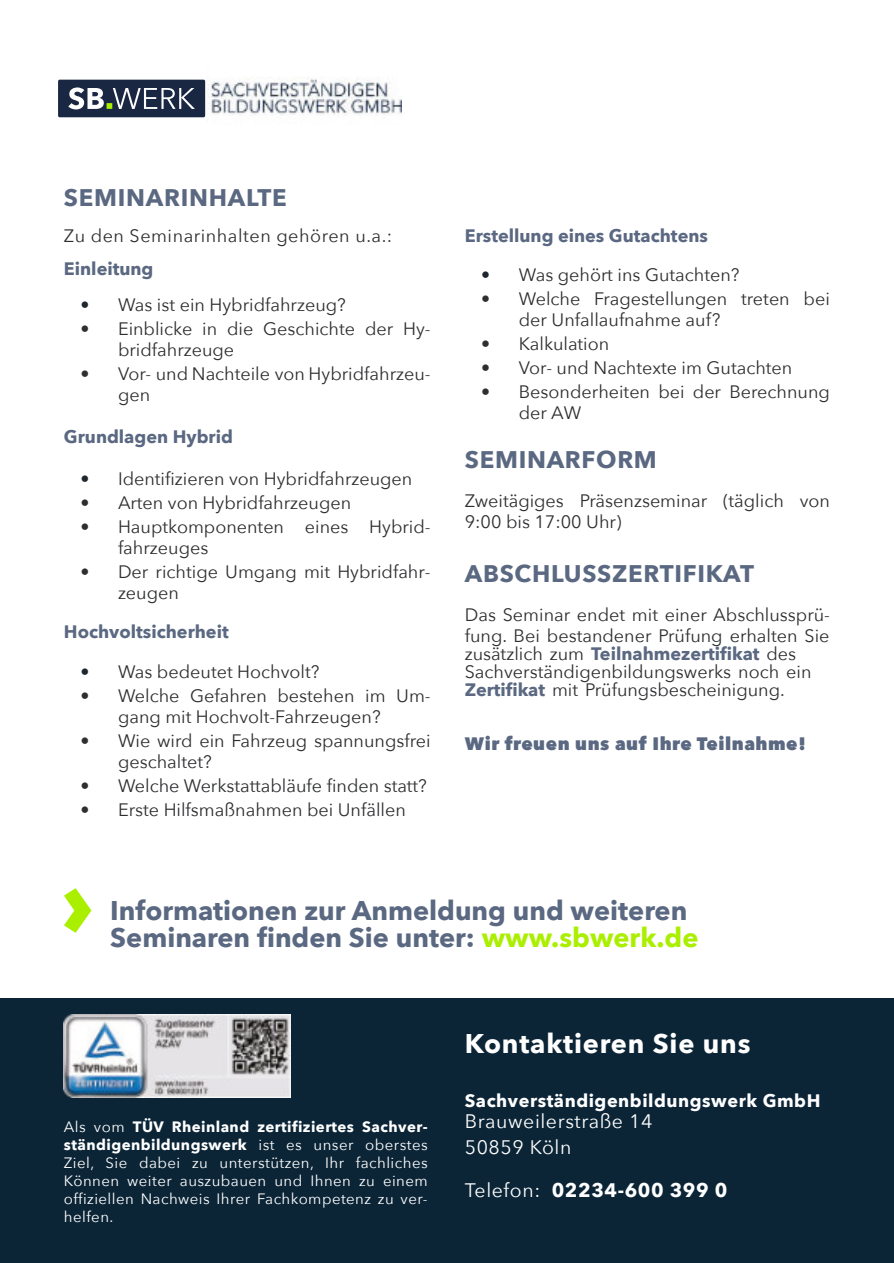
<style>
.page{position:relative;width:894px;height:1263px;background:#fff}
.page>*{position:absolute;margin:0;border:0;box-sizing:border-box;transform-origin:0 0}
.t1{font:700 27px/27px "Avenir Next";color:#5a6881}
.t2{font:700 27px "Avenir Next";letter-spacing:.03em;color:#fff}
.t3{font:700 24px "Avenir Next";letter-spacing:.03em;color:#5a6881}
.t4{font:19.5px/25.5px "Avenir Next";letter-spacing:.03em;color:#fff}
.t5{font:700 19.5px "Avenir Next";letter-spacing:.03em;color:#fff}
.t6{font:18px/21px "Avenir Next";color:#2d2e30}
.t7{font:700 18px "Avenir Next";color:#5a6881}
.t8{font:18px "Avenir Next";letter-spacing:.03em;color:#2d2e30}
.t9{font:700 18px "Avenir Next";letter-spacing:.03em;color:#fff}
.t10{font:800 18px "Avenir Next";letter-spacing:.03em;color:#5a6881}
.t11{font:15px/18px "Avenir Next";letter-spacing:.03em;color:#fff;text-align:justify}
.s1{color:#1f272e}
.s2{font-weight:700;color:#5a6881}
.s3{color:#abef00}
.s4{font-weight:700}
.s5{font-weight:400}
</style>
<div class="page">
<img style="left:206px;top:77px;width:195px;height:38px">
<div style="left:0;top:998px;width:893px;height:265px;background:#0b2537"></div>
<svg style="left:64px;top:888px;width:27px;height:45px"></svg>
<img style="left:64px;top:1014px;width:227px;height:84px">
<div style="left:58px;top:80px;width:147px;height:37px;background:#192742;border-radius:2px"></div>
<svg style="left:68px;top:87px;width:127px;height:22px"></svg>
<h2 class="t3" style="left:64px;top:182px;width:224px">SEMINARINHALTE</h2>
<p class="t8" style="left:64px;top:224px;width:330px">Zu den Seminarinhalten gehören u.a.:</p>
<p class="t7" style="left:64px;top:257px;width:91px">Einleitung</p>
<p class="t6" style="left:80px;top:294px;width:267px"><span class="s1">•</span> Was ist ein Hybridfahrzeug?</p>
<p class="t6" style="left:118px;top:318px;width:314px;text-indent:-38px">• Einblicke in die Geschichte der Hy&shy;bridfahrzeuge</p>
<p class="t6" style="left:118px;top:363px;width:314px;text-indent:-38px">• Vor- und Nachteile von Hybridfahrzeu&shy;gen</p>
<p class="t7" style="left:64px;top:425px;width:170px">Grundlagen Hybrid</p>
<p class="t6" style="left:80px;top:468px;width:333px"><span class="s1">•</span> Identifizieren von Hybridfahrzeugen</p>
<p class="t6" style="left:80px;top:492px;width:272px">• Arten von Hybridfahrzeugen</p>
<p class="t6" style="left:118px;top:516px;width:314px;text-indent:-38px">• Hauptkomponenten eines Hybrid&shy;fahrzeuges</p>
<p class="t6" style="left:118px;top:561px;width:314px;text-indent:-38px">• Der richtige Umgang mit Hybridfahr&shy;zeugen</p>
<p class="t7" style="left:64px;top:620px;width:166px">Hochvoltsicherheit</p>
<p class="t6" style="left:80px;top:662px;width:240px"><span class="s1">•</span> Was bedeutet Hochvolt?</p>
<p class="t6" style="left:118px;top:686px;width:314px;text-indent:-38px">• Welche Gefahren bestehen im Um&shy;gang mit Hochvolt-Fahrzeugen?</p>
<p class="t6" style="left:118px;top:731px;width:314px;text-indent:-38px">• Wie wird ein Fahrzeug spannungsfrei geschaltet?</p>
<p class="t6" style="left:80px;top:776px;width:347px">• Welche Werkstattabläufe finden statt?</p>
<p class="t6" style="left:80px;top:800px;width:327px">• Erste Hilfsmaßnahmen bei Unfällen</p>
<p class="t7" style="left:464px;top:224px;width:244px">Erstellung eines Gutachtens</p>
<p class="t6" style="left:481px;top:264px;width:259px"><span class="s1">•</span> Was gehört ins Gutachten?</p>
<p class="t6" style="left:518px;top:288px;width:312px;text-indent:-38px">• Welche Fragestellungen treten bei der Unfallaufnahme auf?</p>
<p class="t6" style="left:481px;top:333px;width:129px">• Kalkulation</p>
<p class="t6" style="left:481px;top:357px;width:312px">• Vor- und Nachtexte im Gutachten</p>
<p class="t6" style="left:518px;top:381px;width:312px;text-indent:-38px">• Besonderheiten bei der Berechnung der AW</p>
<h2 class="t3" style="left:464px;top:444px;width:193px">SEMINARFORM</h2>
<p class="t6" style="left:464px;top:491px;width:366px">Zweitägiges Präsenzseminar (täglich von<br>9:00 bis 17:00 Uhr)</p>
<h2 class="t3" style="left:464px;top:558px;width:291px">ABSCHLUSSZERTIFIKAT</h2>
<p class="t6" style="left:464px;top:605px;width:366px">Das Seminar endet mit einer Abschlussprü&shy;fung. Bei bestandener Prüfung erhalten Sie</p>
<p class="t6" style="left:464px;top:645px;width:348px;line-height:18px">zusätzlich zum <span class="s2">Teilnahmezertifikat</span> des<br>Sachverständigenbildungswerks noch ein<br><span class="s2">Zertifikat</span> mit Prüfungsbescheinigung.</p>
<p class="t10" style="left:464px;top:732px;width:343px">Wir freuen uns auf Ihre Teilnahme!</p>
<h1 class="t1" style="left:110px;top:898px;width:589px">Informationen zur Anmeldung und weiteren<br>Seminaren finden Sie unter: <span class="s3">www.sbwerk.de</span></h1>
<p class="t11" style="left:64px;top:1118px;width:365px">Als vom <span class="s4">TÜV Rheinland zertifiziertes Sachver&shy;ständigenbildungswerk</span> ist es unser oberstes Ziel, Sie dabei zu unterstützen, Ihr fachliches Können weiter auszubauen und Ihnen zu einem offiziellen Nachweis Ihrer Fachkompetenz zu ver&shy;helfen.</p>
<h1 class="t2" style="left:464px;top:1026px;width:287px">Kontaktieren Sie uns</h1>
<p class="t9" style="left:464px;top:1089px;width:357px">Sachverständigenbildungswerk GmbH</p>
<p class="t4" style="left:464px;top:1109px;width:189px">Brauweilerstraße 14<br>50859 Köln</p>
<p class="t5" style="left:464px;top:1178px;width:264px"><span class="s5">Telefon:</span> 02234-600 399 0</p>
</div>
